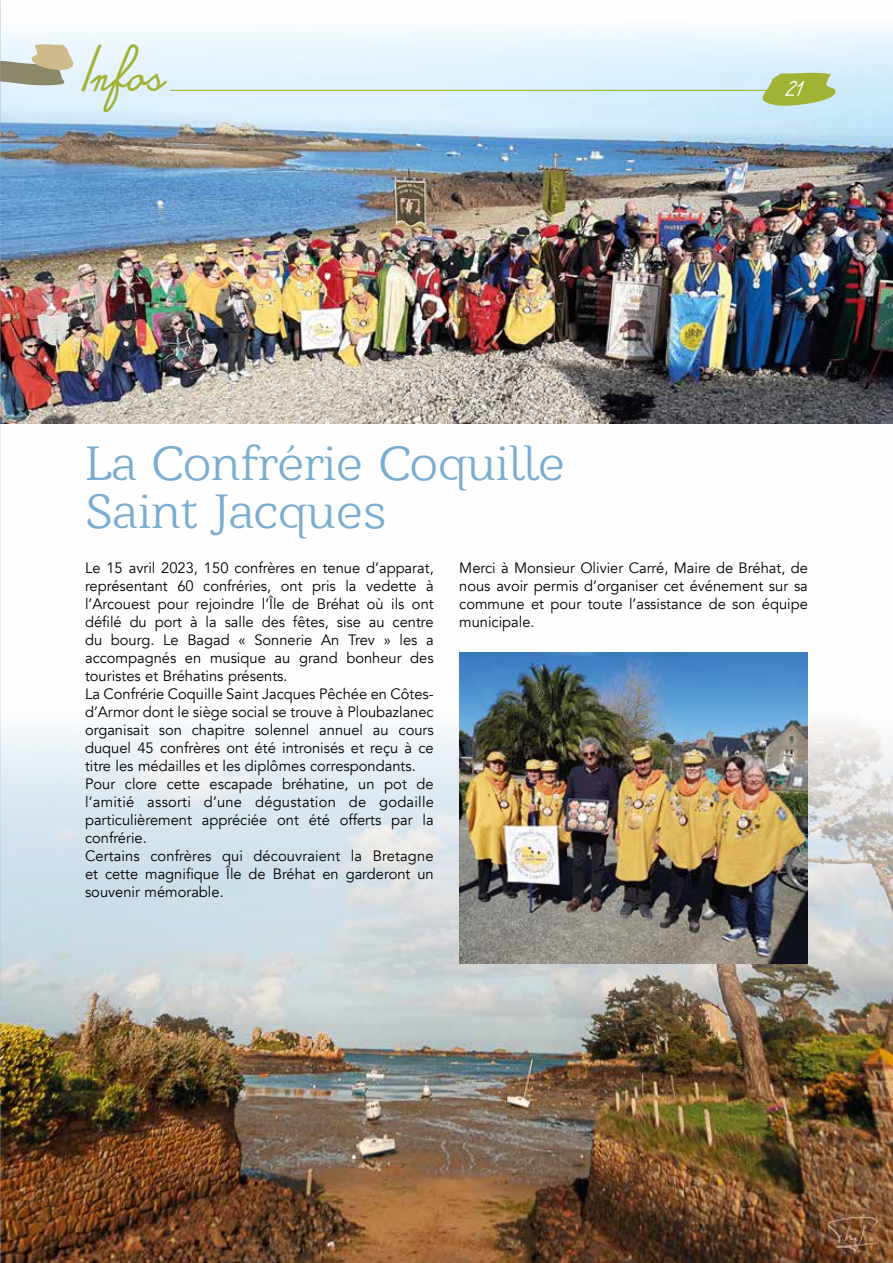
<style>
.page{position:relative;width:893px;height:1263px;background:#fff}
.page>*{position:absolute;margin:0;border:0;box-sizing:border-box;transform-origin:0 0}
.t1{font:49.5px/48px "Barkentina";color:#7aadd0}
.t2{font:italic 31.5px "Alamain";color:#a1b334}
.t3{font:15px/18px "Avenir";color:#000}
.t4{font:italic 15px "Alamain";color:#fff}
</style>
<div class="page">
<img style="left:0;top:423px;width:893px;height:840px">
<img style="left:0;top:0;width:893px;height:423px">
<img style="left:459px;top:652px;width:349px;height:311px">
<svg style="left:0;top:43px;width:77px;height:42px;background:#bfbda9"></svg>
<svg style="left:757px;top:71px;width:79px;height:36px;background:#b1c677"></svg>
<hr style="left:170px;top:90px;width:600px;height:1px;background:#a1b334">
<h2 class="t2" style="left:80px;top:62px;width:97px">Infos</h2>
<p class="t4" style="left:785px;top:82px;width:25px">21</p>
<h1 class="t1" style="left:86px;top:438px;width:481px">La Confrérie Coquille<br>Saint Jacques</h1>
<p class="t3" style="left:85px;top:559px;width:350px">Le 15 avril 2023, 150 confrères en tenue d’apparat, représentant 60 confréries, ont pris la vedette à l’Arcouest pour rejoindre l’Île de Bréhat où ils ont défilé du port à la salle des fêtes, sise au centre du bourg. Le Bagad « Sonnerie An Trev » les a accompagnés en musique au grand bonheur des touristes et Bréhatins présents.<br>La Confrérie Coquille Saint Jacques Pêchée en Côtes&shy;d’Armor dont le siège social se trouve à Ploubazlanec organisait son chapitre solennel annuel au cours duquel 45 confrères ont été intronisés et reçu à ce titre les médailles et les diplômes correspondants.<br>Pour clore cette escapade bréhatine, un pot de l’amitié assorti d’une dégustation de godaille particulièrement appréciée ont été offerts par la confrérie.<br>Certains confrères qui découvraient la Bretagne et cette magnifique Île de Bréhat en garderont un souvenir mémorable.</p>
<p class="t3" style="left:459px;top:559px;width:350px;text-align:justify">Merci à Monsieur Olivier Carré, Maire de Bréhat, de nous avoir permis d’organiser cet événement sur sa commune et pour toute l’assistance de son équipe municipale.</p>
</div>
